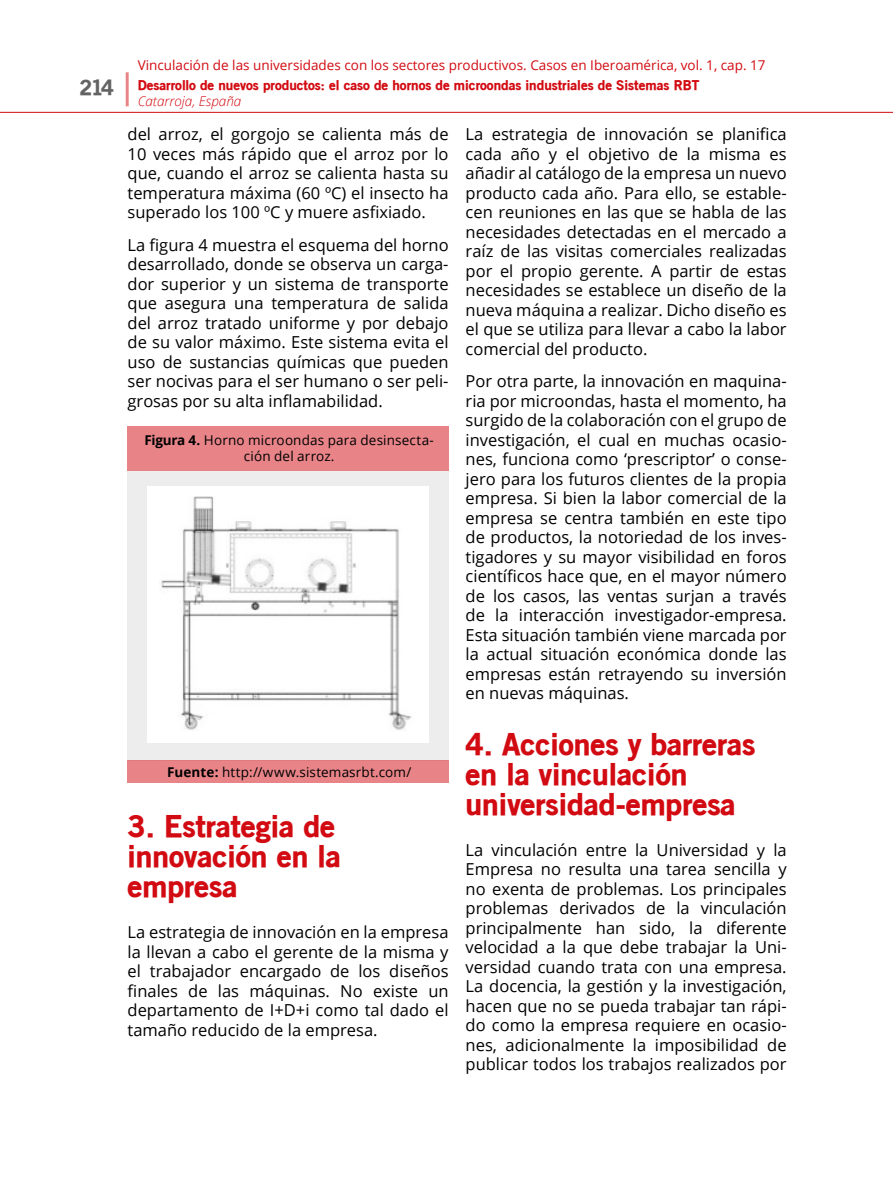
<style>
.page{position:relative;width:893px;height:1191px;background:#fff}
.page>*{position:absolute;margin:0;border:0;box-sizing:border-box;transform-origin:0 0}
.t1{font:900 30px/30px "Old Sans";color:#d20a11}
.t2{font:16.5px/19.5px "Open Sans";color:#000;text-align:justify}
.t3{font:13.5px "Open Sans";color:#d20a11}
.t4{font:13.5px/16.5px "Open Sans";letter-spacing:.01em;color:#000;text-align:center}
.t5{font:900 13.5px "Old Sans";color:#d20a11}
.t6{font:italic 300 13.5px "Open Sans";color:#d20a11}
.s1{font-size:21px;color:#646363}
.s2{font-weight:700}
</style>
<div class="page">
<hr style="left:0;top:112px;width:893px;height:1px;background:#d20a11">
<hr style="left:126px;top:72px;width:3px;height:34px;background:#d20a11">
<div style="left:128px;top:471px;width:321px;height:289px;background:#ededed"></div>
<div style="left:128px;top:426px;width:321px;height:45px;background:#e88488"></div>
<div style="left:128px;top:760px;width:321px;height:23px;background:#e88488"></div>
<div style="left:147px;top:486px;width:282px;height:256px;background:#fff"></div>
<img style="left:161px;top:496px;width:251px;height:234px">
<p class="t3" style="left:138px;top:56px;width:629px">Vinculación de las universidades con los sectores productivos. Casos en Iberoamérica, vol. 1, cap. 17</p>
<p class="t5" style="left:80px;top:76px;width:621px"><span class="s1">214</span> Desarrollo de nuevos productos: el caso de hornos de microondas industriales de Sistemas RBT</p>
<p class="t6" style="left:138px;top:92px;width:105px">Catarroja, España</p>
<p class="t2" style="left:128px;top:124px;width:323px">del arroz, el gorgojo se calienta más de 10 veces más rápido que el arroz por lo que, cuando el arroz se calienta hasta su temperatura máxima (60 ºC) el insecto ha superado los 100 ºC y muere asfixiado.</p>
<p class="t2" style="left:128px;top:234px;width:323px">La figura 4 muestra el esquema del horno desarrollado, donde se observa un carga&shy;dor superior y un sistema de transporte que asegura una temperatura de salida del arroz tratado uniforme y por debajo de su valor máximo. Este sistema evita el uso de sustancias químicas que pueden ser nocivas para el ser humano o ser peli&shy;grosas por su alta inflamabilidad.</p>
<p class="t4" style="left:144px;top:431px;width:291px"><span class="s2">Figura 4.</span> Horno microondas para desinsecta&shy;ción del arroz.</p>
<p class="t4" style="left:167px;top:763px;width:246px"><span class="s2">Fuente:</span> http://www.sistemasrbt.com/</p>
<h1 class="t1" style="left:128px;top:811px;width:215px">3. Estrategia de innovación en la empresa</h1>
<p class="t2" style="left:128px;top:922px;width:322px">La estrategia de innovación en la empresa la llevan a cabo el gerente de la misma y el trabajador encargado de los diseños finales de las máquinas. No existe un departamento de I+D+i como tal dado el tamaño reducido de la empresa.</p>
<p class="t2" style="left:466px;top:124px;width:323px">La estrategia de innovación se planifica cada año y el objetivo de la misma es añadir al catálogo de la empresa un nuevo producto cada año. Para ello, se estable&shy;cen reuniones en las que se habla de las necesidades detectadas en el mercado a raíz de las visitas comerciales realizadas por el propio gerente. A partir de estas necesidades se establece un diseño de la nueva máquina a realizar. Dicho diseño es el que se utiliza para llevar a cabo la labor comercial del producto.</p>
<p class="t2" style="left:466px;top:371px;width:323px">Por otra parte, la innovación en maquina&shy;ria por microondas, hasta el momento, ha surgido de la colaboración con el grupo de investigación, el cual en muchas ocasio&shy;nes, funciona como ‘prescriptor’ o conse&shy;jero para los futuros clientes de la propia empresa. Si bien la labor comercial de la empresa se centra también en este tipo de productos, la notoriedad de los inves&shy;tigadores y su mayor visibilidad en foros científicos hace que, en el mayor número de los casos, las ventas surjan a través de la interacción investigador-empresa.<br>Esta situación también viene marcada por la actual situación económica donde las empresas están retrayendo su inversión en nuevas máquinas.</p>
<h1 class="t1" style="left:466px;top:728px;width:291px">4. Acciones y barreras en la vinculación universidad-empresa</h1>
<p class="t2" style="left:466px;top:839px;width:323px">La vinculación entre la Universidad y la Empresa no resulta una tarea sencilla y no exenta de problemas. Los principales problemas derivados de la vinculación principalmente han sido, la diferente velocidad a la que debe trabajar la Uni&shy;versidad cuando trata con una empresa.<br>La docencia, la gestión y la investigación, hacen que no se pueda trabajar tan rápi&shy;do como la empresa requiere en ocasio&shy;nes, adicionalmente la imposibilidad de publicar todos los trabajos realizados por</p>
</div>
